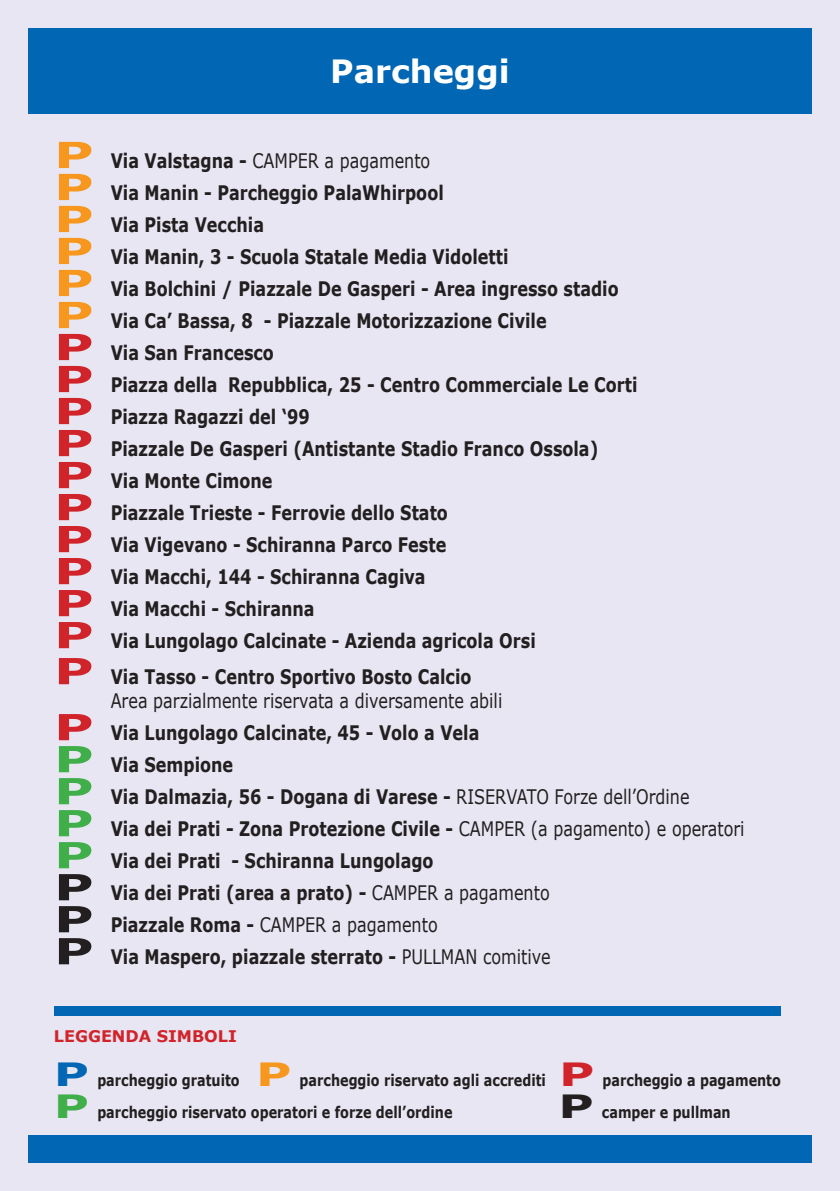
<style>
.page{position:relative;width:840px;height:1191px;background:#fff}
.page>*{position:absolute;margin:0;border:0;box-sizing:border-box;transform-origin:0 0}
.t1{font:700 32px "Verdana";color:#fff}
.t2{font:700 20px "Verdana";color:#231f20;scale:.8 1}
.t3{font:20px "Verdana";color:#231f20;scale:.8 1}
.t4{font:700 16px "Verdana";color:#231f20;scale:.8 1}
.t5{font:700 16px "Verdana";color:#d1232a}
.s1{font-weight:700;font-size:36px;color:#f7971d}
.s2{font-weight:700}
.s3{font-size:36px;color:#f7971d}
.s4{font-size:36px;color:#d1232a}
.s5{font-size:36px;color:#40ae49}
.s6{font-weight:400}
.s7{font-size:36px}
.s8{font-weight:700;font-size:36px}
.s9{font-size:32px;color:#0166b3}
.s10{font-size:32px;color:#f7971d}
.s11{font-size:32px;color:#d1232a}
.s12{font-size:32px;color:#40ae49}
.s13{font-size:32px}
</style>
<div class="page">
<div style="left:0;top:0;width:839px;height:1191px;background:#e7e6f2"></div>
<div style="left:28px;top:1135px;width:783px;height:27px;background:#0166b3"></div>
<div style="left:28px;top:28px;width:783px;height:85px;background:#0166b3"></div>
<div style="left:54px;top:1006px;width:726px;height:10px;background:#0166b3"></div>
<p class="t1" style="left:330px;top:51px;width:181px">Parcheggi</p>
<p class="t3" style="left:54px;top:148px;width:472px"><span class="s1">P</span> <span class="s2">Via Valstagna -</span> CAMPER a pagamento</p>
<p class="t2" style="left:54px;top:180px;width:488px"><span class="s3">P</span> Via Manin - Parcheggio PalaWhirpool</p>
<p class="t2" style="left:54px;top:212px;width:264px"><span class="s3">P</span> Via Pista Vecchia</p>
<p class="t2" style="left:54px;top:244px;width:569px"><span class="s3">P</span> Via Manin, 3 - Scuola Statale Media Vidoletti</p>
<p class="t2" style="left:54px;top:276px;width:707px"><span class="s3">P</span> Via Bolchini / Piazzale De Gasperi - Area ingresso stadio</p>
<p class="t2" style="left:54px;top:308px;width:617px"><span class="s3">P</span> Via Ca’ Bassa, 8 - Piazzale Motorizzazione Civile</p>
<p class="t2" style="left:54px;top:340px;width:276px"><span class="s4">P</span> Via San Francesco</p>
<p class="t2" style="left:54px;top:372px;width:730px"><span class="s4">P</span> Piazza della Repubblica, 25 - Centro Commerciale Le Corti</p>
<p class="t2" style="left:54px;top:404px;width:321px"><span class="s4">P</span> Piazza Ragazzi del ‘99</p>
<p class="t2" style="left:54px;top:436px;width:681px"><span class="s4">P</span> Piazzale De Gasperi (Antistante Stadio Franco Ossola)</p>
<p class="t2" style="left:54px;top:468px;width:275px"><span class="s4">P</span> Via Monte Cimone</p>
<p class="t2" style="left:54px;top:500px;width:494px"><span class="s4">P</span> Piazzale Trieste - Ferrovie dello Stato</p>
<p class="t2" style="left:54px;top:532px;width:492px"><span class="s4">P</span> Via Vigevano - Schiranna Parco Feste</p>
<p class="t2" style="left:54px;top:564px;width:466px"><span class="s4">P</span> Via Macchi, 144 - Schiranna Cagiva</p>
<p class="t2" style="left:54px;top:596px;width:327px"><span class="s4">P</span> Via Macchi - Schiranna</p>
<p class="t2" style="left:54px;top:628px;width:603px"><span class="s4">P</span> Via Lungolago Calcinate - Azienda agricola Orsi</p>
<p class="t2" style="left:54px;top:664px;width:523px"><span class="s4">P</span> Via Tasso - Centro Sportivo Bosto Calcio</p>
<p class="t3" style="left:111px;top:688px;width:491px">Area parzialmente riservata a diversamente abili</p>
<p class="t2" style="left:54px;top:720px;width:533px"><span class="s4">P</span> Via Lungolago Calcinate, 45 - Volo a Vela</p>
<p class="t2" style="left:54px;top:752px;width:225px"><span class="s5">P</span> Via Sempione</p>
<p class="t2" style="left:54px;top:784px;width:795px"><span class="s5">P</span> Via Dalmazia, 56 - Dogana di Varese - <span class="s6">RISERVATO Forze dell’Ordine</span></p>
<p class="t2" style="left:54px;top:816px;width:864px"><span class="s5">P</span> Via dei Prati - Zona Protezione Civile - <span class="s6">CAMPER (a pagamento) e operatori</span></p>
<p class="t2" style="left:54px;top:848px;width:476px"><span class="s5">P</span> Via dei Prati - Schiranna Lungolago</p>
<p class="t2" style="left:54px;top:880px;width:621px"><span class="s7">P</span> Via dei Prati (area a prato) - <span class="s6">CAMPER a pagamento</span></p>
<p class="t3" style="left:54px;top:912px;width:481px"><span class="s8">P</span> <span class="s2">Piazzale Roma -</span> CAMPER a pagamento</p>
<p class="t2" style="left:54px;top:944px;width:622px"><span class="s7">P</span> Via Maspero, piazzale sterrato - <span class="s6">PULLMAN comitive</span></p>
<p class="t5" style="left:54px;top:1026px;width:184px">LEGGENDA SIMBOLI</p>
<p class="t4" style="left:54px;top:1070px;width:909px"><span class="s9">P</span> parcheggio gratuito <span class="s10">P</span> parcheggio riservato agli accrediti <span class="s11">P</span> parcheggio a pagamento</p>
<p class="t4" style="left:54px;top:1102px;width:499px"><span class="s12">P</span> parcheggio riservato operatori e forze dell’ordine</p>
<p class="t4" style="left:558px;top:1102px;width:217px"><span class="s13">P</span> camper e pullman</p>
</div>
